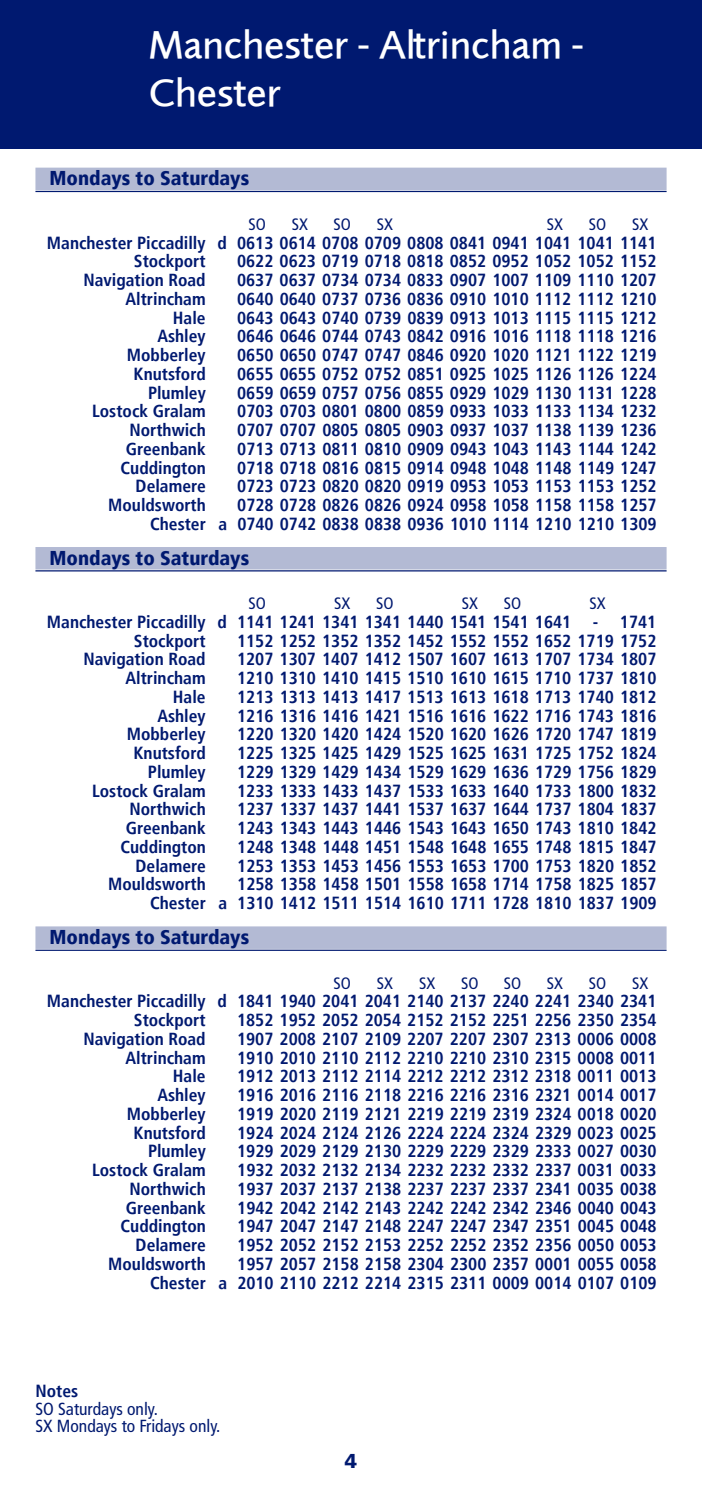
<style>
.page{position:relative;width:702px;height:1489px;background:#fff}
.page>*{position:absolute;margin:0;border:0;box-sizing:border-box;transform-origin:0 0}
.t1{font:500 40px/48px "Foundry Sans";color:#fff}
.t2{font:900 condensed 20px "Frutiger LT";color:#001970}
.t3{font:900 20px "Frutiger LT";color:#001970}
.t4{font:700 condensed 17.5px/18.8px "Frutiger LT";color:#001970}
.t5{font:condensed 17.5px/17.5px "Frutiger LT";color:#001970}
.t6{font:condensed 16.5px "Frutiger LT";color:#001970}
</style>
<div class="page">
<div style="left:0;top:0;width:702px;height:149px;background:#001970"></div>
<div style="left:35px;top:168px;width:631px;height:22px;background:#b3bad4"></div>
<hr style="left:35px;top:191px;width:631px;height:1px;background:#001970">
<div style="left:35px;top:547px;width:631px;height:22px;background:#b3bad4"></div>
<hr style="left:35px;top:570px;width:631px;height:1px;background:#001970">
<div style="left:35px;top:926px;width:631px;height:22px;background:#b3bad4"></div>
<hr style="left:35px;top:949px;width:631px;height:1px;background:#001970">
<h1 class="t1" style="left:149px;top:20px;width:436px">Manchester - Altrincham -<br>Chester</h1>
<p class="t2" style="left:50px;top:166px;width:201px">Mondays to Saturdays</p>
<p class="t6" style="left:248px;top:214px;width:19px">SO</p>
<p class="t6" style="left:292px;top:214px;width:18px">SX</p>
<p class="t6" style="left:333px;top:214px;width:19px">SO</p>
<p class="t6" style="left:377px;top:214px;width:18px">SX</p>
<p class="t6" style="left:547px;top:214px;width:18px">SX</p>
<p class="t6" style="left:589px;top:214px;width:19px">SO</p>
<p class="t6" style="left:632px;top:214px;width:18px">SX</p>
<p class="t4" style="left:134px;top:233px;width:524px;text-indent:-87px">Manchester Piccadilly d 0613 0614 0708 0709 0808 0841 0941 1041 1041 1141<br>Stockport</p>
<p class="t4" style="left:237px;top:252px;width:421px">0622 0623 0719 0718 0818 0852 0952 1052 1052 1152</p>
<p class="t4" style="left:83px;top:270px;width:124px">Navigation Road</p>
<p class="t4" style="left:237px;top:270px;width:421px">0637 0637 0734 0734 0833 0907 1007 1109 1110 1207</p>
<p class="t4" style="left:125px;top:289px;width:82px">Altrincham</p>
<p class="t4" style="left:237px;top:289px;width:421px">0640 0640 0737 0736 0836 0910 1010 1112 1112 1210</p>
<p class="t4" style="left:173px;top:308px;width:34px">Hale</p>
<p class="t4" style="left:237px;top:308px;width:421px">0643 0643 0740 0739 0839 0913 1013 1115 1115 1212</p>
<p class="t4" style="left:157px;top:327px;width:50px">Ashley</p>
<p class="t4" style="left:237px;top:327px;width:421px">0646 0646 0744 0743 0842 0916 1016 1118 1118 1216</p>
<p class="t4" style="left:127px;top:345px;width:80px">Mobberley</p>
<p class="t4" style="left:237px;top:345px;width:421px">0650 0650 0747 0747 0846 0920 1020 1121 1122 1219</p>
<p class="t4" style="left:134px;top:364px;width:74px">Knutsford</p>
<p class="t4" style="left:237px;top:364px;width:421px">0655 0655 0752 0752 0851 0925 1025 1126 1126 1224</p>
<p class="t4" style="left:148px;top:383px;width:59px">Plumley</p>
<p class="t4" style="left:237px;top:383px;width:421px">0659 0659 0757 0756 0855 0929 1029 1130 1131 1228</p>
<p class="t4" style="left:92px;top:402px;width:115px">Lostock Gralam</p>
<p class="t4" style="left:237px;top:402px;width:421px">0703 0703 0801 0800 0859 0933 1033 1133 1134 1232</p>
<p class="t4" style="left:129px;top:420px;width:78px">Northwich</p>
<p class="t4" style="left:237px;top:420px;width:421px">0707 0707 0805 0805 0903 0937 1037 1138 1139 1236</p>
<p class="t4" style="left:126px;top:439px;width:81px">Greenbank</p>
<p class="t4" style="left:237px;top:439px;width:421px">0713 0713 0811 0810 0909 0943 1043 1143 1144 1242</p>
<p class="t4" style="left:120px;top:458px;width:87px">Cuddington</p>
<p class="t4" style="left:237px;top:458px;width:421px">0718 0718 0816 0815 0914 0948 1048 1148 1149 1247</p>
<p class="t4" style="left:136px;top:477px;width:72px">Delamere</p>
<p class="t4" style="left:237px;top:477px;width:421px">0723 0723 0820 0820 0919 0953 1053 1153 1153 1252</p>
<p class="t4" style="left:108px;top:495px;width:99px">Mouldsworth</p>
<p class="t4" style="left:150px;top:495px;width:508px;text-align:right">0728 0728 0826 0826 0924 0958 1058 1158 1158 1257<br>Chester a 0740 0742 0838 0838 0936 1010 1114 1210 1210 1309</p>
<p class="t2" style="left:50px;top:545px;width:201px">Mondays to Saturdays</p>
<p class="t6" style="left:248px;top:594px;width:19px">SO</p>
<p class="t6" style="left:334px;top:594px;width:18px">SX</p>
<p class="t6" style="left:376px;top:594px;width:19px">SO</p>
<p class="t6" style="left:462px;top:594px;width:18px">SX</p>
<p class="t6" style="left:503px;top:594px;width:19px">SO</p>
<p class="t6" style="left:589px;top:594px;width:18px">SX</p>
<p class="t4" style="left:134px;top:612px;width:524px;text-indent:-87px">Manchester Piccadilly d 1141 1241 1341 1341 1440 1541 1541 1641 - 1741<br>Stockport</p>
<p class="t4" style="left:237px;top:631px;width:421px">1152 1252 1352 1352 1452 1552 1552 1652 1719 1752</p>
<p class="t4" style="left:83px;top:650px;width:124px">Navigation Road</p>
<p class="t4" style="left:237px;top:650px;width:421px">1207 1307 1407 1412 1507 1607 1613 1707 1734 1807</p>
<p class="t4" style="left:125px;top:668px;width:82px">Altrincham</p>
<p class="t4" style="left:237px;top:668px;width:421px">1210 1310 1410 1415 1510 1610 1615 1710 1737 1810</p>
<p class="t4" style="left:173px;top:687px;width:34px">Hale</p>
<p class="t4" style="left:237px;top:687px;width:421px">1213 1313 1413 1417 1513 1613 1618 1713 1740 1812</p>
<p class="t4" style="left:157px;top:706px;width:50px">Ashley</p>
<p class="t4" style="left:237px;top:706px;width:421px">1216 1316 1416 1421 1516 1616 1622 1716 1743 1816</p>
<p class="t4" style="left:127px;top:725px;width:80px">Mobberley</p>
<p class="t4" style="left:237px;top:725px;width:421px">1220 1320 1420 1424 1520 1620 1626 1720 1747 1819</p>
<p class="t4" style="left:134px;top:743px;width:74px">Knutsford</p>
<p class="t4" style="left:237px;top:743px;width:421px">1225 1325 1425 1429 1525 1625 1631 1725 1752 1824</p>
<p class="t4" style="left:148px;top:762px;width:59px">Plumley</p>
<p class="t4" style="left:237px;top:762px;width:421px">1229 1329 1429 1434 1529 1629 1636 1729 1756 1829</p>
<p class="t4" style="left:92px;top:781px;width:115px">Lostock Gralam</p>
<p class="t4" style="left:237px;top:781px;width:421px">1233 1333 1433 1437 1533 1633 1640 1733 1800 1832</p>
<p class="t4" style="left:129px;top:800px;width:78px">Northwich</p>
<p class="t4" style="left:237px;top:800px;width:421px">1237 1337 1437 1441 1537 1637 1644 1737 1804 1837</p>
<p class="t4" style="left:126px;top:818px;width:81px">Greenbank</p>
<p class="t4" style="left:237px;top:818px;width:421px">1243 1343 1443 1446 1543 1643 1650 1743 1810 1842</p>
<p class="t4" style="left:120px;top:837px;width:87px">Cuddington</p>
<p class="t4" style="left:237px;top:837px;width:421px">1248 1348 1448 1451 1548 1648 1655 1748 1815 1847</p>
<p class="t4" style="left:136px;top:856px;width:72px">Delamere</p>
<p class="t4" style="left:237px;top:856px;width:421px">1253 1353 1453 1456 1553 1653 1700 1753 1820 1852</p>
<p class="t4" style="left:108px;top:875px;width:99px">Mouldsworth</p>
<p class="t4" style="left:150px;top:875px;width:508px;text-align:right">1258 1358 1458 1501 1558 1658 1714 1758 1825 1857<br>Chester a 1310 1412 1511 1514 1610 1711 1728 1810 1837 1909</p>
<p class="t2" style="left:50px;top:924px;width:201px">Mondays to Saturdays</p>
<p class="t6" style="left:333px;top:973px;width:19px">SO</p>
<p class="t6" style="left:377px;top:973px;width:18px">SX</p>
<p class="t6" style="left:419px;top:973px;width:18px">SX</p>
<p class="t6" style="left:461px;top:973px;width:19px">SO</p>
<p class="t6" style="left:503px;top:973px;width:19px">SO</p>
<p class="t6" style="left:547px;top:973px;width:18px">SX</p>
<p class="t6" style="left:589px;top:973px;width:19px">SO</p>
<p class="t6" style="left:632px;top:973px;width:18px">SX</p>
<p class="t4" style="left:134px;top:991px;width:524px;text-indent:-87px">Manchester Piccadilly d 1841 1940 2041 2041 2140 2137 2240 2241 2340 2341<br>Stockport</p>
<p class="t4" style="left:237px;top:1010px;width:421px">1852 1952 2052 2054 2152 2152 2251 2256 2350 2354</p>
<p class="t4" style="left:83px;top:1029px;width:124px">Navigation Road</p>
<p class="t4" style="left:237px;top:1029px;width:421px">1907 2008 2107 2109 2207 2207 2307 2313 0006 0008</p>
<p class="t4" style="left:125px;top:1048px;width:82px">Altrincham</p>
<p class="t4" style="left:237px;top:1048px;width:421px">1910 2010 2110 2112 2210 2210 2310 2315 0008 0011</p>
<p class="t4" style="left:173px;top:1066px;width:34px">Hale</p>
<p class="t4" style="left:237px;top:1066px;width:421px">1912 2013 2112 2114 2212 2212 2312 2318 0011 0013</p>
<p class="t4" style="left:157px;top:1085px;width:50px">Ashley</p>
<p class="t4" style="left:237px;top:1085px;width:421px">1916 2016 2116 2118 2216 2216 2316 2321 0014 0017</p>
<p class="t4" style="left:127px;top:1104px;width:80px">Mobberley</p>
<p class="t4" style="left:237px;top:1104px;width:421px">1919 2020 2119 2121 2219 2219 2319 2324 0018 0020</p>
<p class="t4" style="left:134px;top:1123px;width:74px">Knutsford</p>
<p class="t4" style="left:237px;top:1123px;width:421px">1924 2024 2124 2126 2224 2224 2324 2329 0023 0025</p>
<p class="t4" style="left:148px;top:1141px;width:59px">Plumley</p>
<p class="t4" style="left:237px;top:1141px;width:421px">1929 2029 2129 2130 2229 2229 2329 2333 0027 0030</p>
<p class="t4" style="left:92px;top:1160px;width:115px">Lostock Gralam</p>
<p class="t4" style="left:237px;top:1160px;width:421px">1932 2032 2132 2134 2232 2232 2332 2337 0031 0033</p>
<p class="t4" style="left:129px;top:1179px;width:78px">Northwich</p>
<p class="t4" style="left:237px;top:1179px;width:421px">1937 2037 2137 2138 2237 2237 2337 2341 0035 0038</p>
<p class="t4" style="left:126px;top:1198px;width:81px">Greenbank</p>
<p class="t4" style="left:237px;top:1198px;width:421px">1942 2042 2142 2143 2242 2242 2342 2346 0040 0043</p>
<p class="t4" style="left:120px;top:1216px;width:87px">Cuddington</p>
<p class="t4" style="left:237px;top:1216px;width:421px">1947 2047 2147 2148 2247 2247 2347 2351 0045 0048</p>
<p class="t4" style="left:136px;top:1235px;width:72px">Delamere</p>
<p class="t4" style="left:237px;top:1235px;width:421px">1952 2052 2152 2153 2252 2252 2352 2356 0050 0053</p>
<p class="t4" style="left:108px;top:1254px;width:99px">Mouldsworth</p>
<p class="t4" style="left:150px;top:1254px;width:508px;text-align:right">1957 2057 2158 2158 2304 2300 2357 0001 0055 0058<br>Chester a 2010 2110 2212 2214 2315 2311 0009 0014 0107 0109</p>
<p class="t4" style="left:35px;top:1381px;width:44px">Notes</p>
<p class="t5" style="left:35px;top:1399px;width:186px">SO Saturdays only.<br>SX Mondays to Fridays only.</p>
<p class="t3" style="left:345px;top:1448px;width:14px">4</p>
</div>
